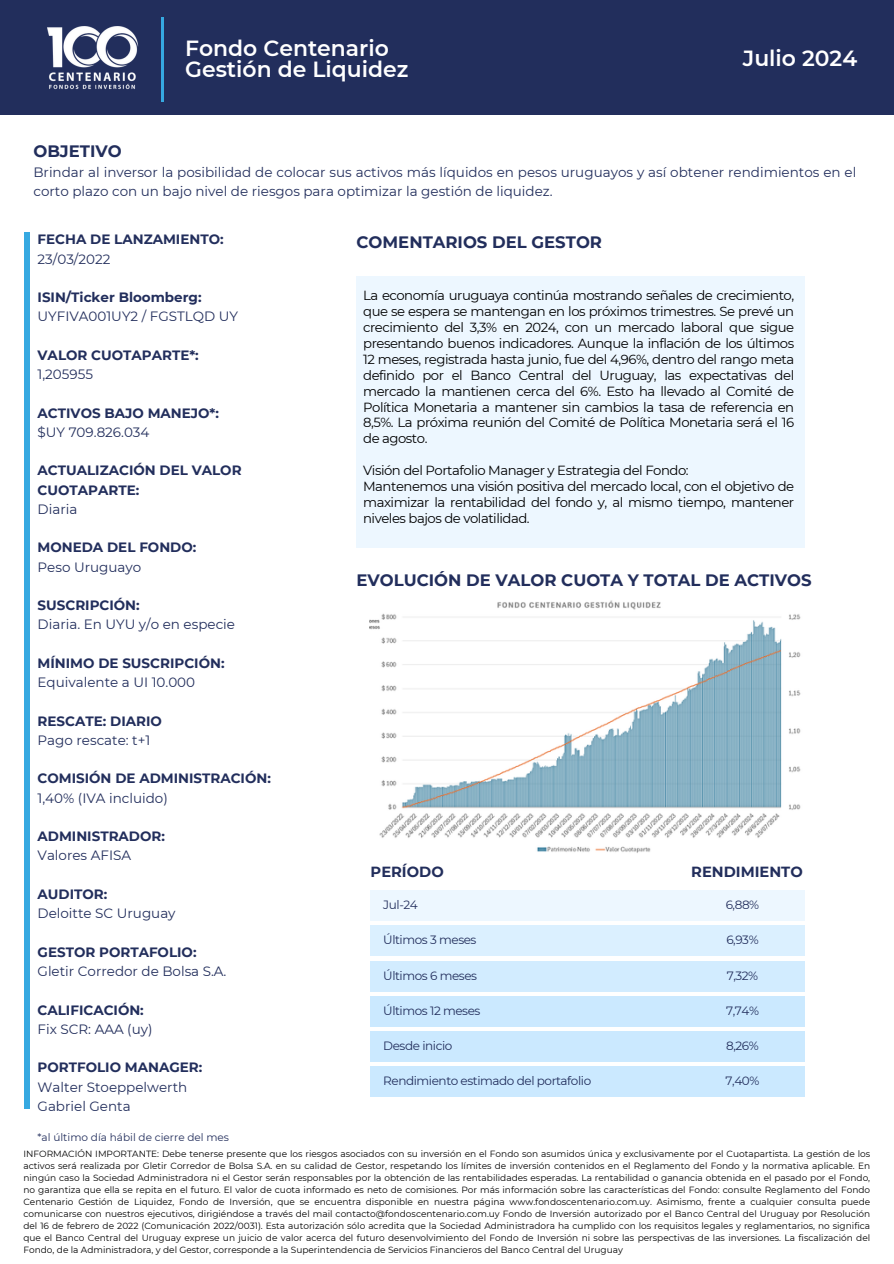
<style>
.page{position:relative;width:894px;height:1264px;background:#fff}
.page>*{position:absolute;margin:0;border:0;box-sizing:border-box;transform-origin:0 0}
.t1{font:600 21.9px/21.5px "Montserrat";color:#fff}
.t2{font:700 16.5px "Montserrat";color:#222e5c}
.t3{font:700 14.7px "Montserrat";color:#222e5c}
.t4{font:13.5px/19.2px "Montserrat";color:#222e5c}
.t5{font:700 13.5px/19.2px "Montserrat";color:#222e5c}
.t6{font:13.2px/15.9px "Montserrat";letter-spacing:-.035em;color:#000;text-align:justify}
.t7{font:12px "Montserrat";letter-spacing:-.035em;color:#222e5c}
.t8{font:10.5px "Montserrat";color:#222e5c}
.t9{font:9px/12px "Montserrat";color:#000;text-align:justify}
.s1{font-weight:400}
.s2{font-weight:700}
</style>
<div class="page">
<div style="left:0;top:0;width:893px;height:115px;background:#222e5c"></div>
<hr style="left:162px;top:17px;width:2px;height:84px;background:#36a9e1">
<img style="left:47px;top:26px;width:92px;height:64px">
<div style="left:24px;top:232px;width:6px;height:877px;background:#36a9e1"></div>
<div style="left:370px;top:890px;width:434px;height:31px;background:#edf7ff"></div>
<div style="left:370px;top:925px;width:434px;height:31px;background:#dbf0ff"></div>
<div style="left:370px;top:960px;width:434px;height:31px;background:#d2ecff"></div>
<div style="left:370px;top:996px;width:434px;height:30px;background:#cbe9ff"></div>
<div style="left:370px;top:1031px;width:434px;height:30px;background:#cbe9ff"></div>
<div style="left:370px;top:1066px;width:434px;height:30px;background:#cbe9ff"></div>
<div style="left:356px;top:277px;width:448px;height:271px;background:#edf7ff"></div>
<img style="left:370px;top:600px;width:431px;height:253px">
<h5 class="t1" style="left:185px;top:37px;width:225px">Fondo Centenario<br>Gestión de Liquidez</h5>
<h4 class="t1" style="left:742px;top:48px;width:116px">Julio 2024</h4>
<h1 class="t2" style="left:33px;top:141px;width:90px">OBJETIVO</h1>
<h1 class="t4" style="left:33px;top:162px;width:824px">Brindar al inversor la posibilidad de colocar sus activos más líquidos en pesos uruguayos y así obtener rendimientos en el corto plazo con un bajo nivel de riesgos para optimizar la gestión de liquidez.</h1>
<h5 class="t2" style="left:356px;top:231px;width:247px">COMENTARIOS DEL GESTOR</h5>
<h4 class="t5" style="left:38px;top:230px;width:187px">FECHA DE LANZAMIENTO:<br><span class="s1">23/03/2022</span></h4>
<h5 class="t4" style="left:38px;top:288px;width:202px"><span class="s2">ISIN/Ticker Bloomberg:<br></span>UYFIVA001UY2 / FGSTLQD UY</h5>
<h5 class="t5" style="left:38px;top:345px;width:163px">VALOR CUOTAPARTE*:<br><span class="s1">1,205955</span></h5>
<h5 class="t5" style="left:38px;top:403px;width:183px">ACTIVOS BAJO MANEJO*: <span class="s1">$UY 709.826.034</span></h5>
<h5 class="t5" style="left:38px;top:461px;width:205px">ACTUALIZACIÓN DEL VALOR<br>CUOTAPARTE:<br><span class="s1">Diaria</span></h5>
<h5 class="t5" style="left:38px;top:538px;width:160px">MONEDA DEL FONDO:<br><span class="s1">Peso Uruguayo</span></h5>
<h5 class="t4" style="left:38px;top:595px;width:199px"><span class="s2">SUSCRIPCIÓN:<br></span>Diaria. En UYU y/o en especie</h5>
<h5 class="t5" style="left:38px;top:653px;width:188px">MÍNIMO DE SUSCRIPCIÓN:<br><span class="s1">Equivalente a UI 10.000</span></h5>
<h5 class="t4" style="left:38px;top:711px;width:126px"><span class="s2">RESCATE: DIARIO<br></span>Pago rescate: t+1</h5>
<h5 class="t5" style="left:38px;top:769px;width:235px">COMISIÓN DE ADMINISTRACIÓN:<br><span class="s1">1,40% (IVA incluido)</span></h5>
<h5 class="t5" style="left:38px;top:826px;width:129px">ADMINISTRADOR:<br><span class="s1">Valores AFISA</span></h5>
<h5 class="t4" style="left:38px;top:884px;width:139px"><span class="s2">AUDITOR:<br></span>Deloitte SC Uruguay</h5>
<p class="t4" style="left:38px;top:942px;width:190px"><span class="s2">GESTOR PORTAFOLIO:<br></span>Gletir Corredor de Bolsa S.A.</p>
<h2 class="t4" style="left:38px;top:1000px;width:116px"><span class="s2">CALIFICACIÓN:<br></span>Fix SCR: AAA (uy)</h2>
<h6 class="t4" style="left:38px;top:1057px;width:166px"><span class="s2">PORTFOLIO MANAGER:<br></span>Walter Stoeppelwerth<br>Gabriel Genta</h6>
<h6 class="t8" style="left:38px;top:1131px;width:193px">*al último día hábil de cierre del mes</h6>
<h2 class="t9" style="left:23px;top:1147px;width:848px">INFORMACIÓN IMPORTANTE: Debe tenerse presente que los riesgos asociados con su inversión en el Fondo son asumidos única y exclusivamente por el Cuotapartista. La gestión de los activos será realizada por Gletir Corredor de Bolsa S.A. en su calidad de Gestor, respetando los límites de inversión contenidos en el Reglamento del Fondo y la normativa aplicable. En ningún caso la Sociedad Administradora ni el Gestor serán responsables por la obtención de las rentabilidades esperadas. La rentabilidad o ganancia obtenida en el pasado por el Fondo, no garantiza que ella se repita en el futuro. El valor de cuota informado es neto de comisiones. Por más información sobre las características del Fondo: consulte Reglamento del Fondo Centenario Gestión de Liquidez, Fondo de Inversión, que se encuentra disponible en nuestra página www.fondoscentenario.com.uy. Asimismo, frente a cualquier consulta puede comunicarse con nuestros ejecutivos, dirigiéndose a través del mail contacto@fondoscentenario.com.uy Fondo de Inversión autorizado por el Banco Central del Uruguay por Resolución del 16 de febrero de 2022 (Comunicación 2022/0031). Esta autorización sólo acredita que la Sociedad Administradora ha cumplido con los requisitos legales y reglamentarios, no significa que el Banco Central del Uruguay exprese un juicio de valor acerca del futuro desenvolvimiento del Fondo de Inversión ni sobre las perspectivas de las inversiones. La fiscalización del Fondo, de la Administradora, y del Gestor, corresponde a la Superintendencia de Servicios Financieros del Banco Central del Uruguay</h2>
<h6 class="t6" style="left:363px;top:288px;width:432px">La economía uruguaya continúa mostrando señales de crecimiento, que se espera se mantengan en los próximos trimestres. Se prevé un crecimiento del 3,3% en 2024, con un mercado laboral que sigue presentando buenos indicadores. Aunque la inflación de los últimos 12 meses, registrada hasta junio, fue del 4,96%, dentro del rango meta definido por el Banco Central del Uruguay, las expectativas del mercado la mantienen cerca del 6%. Esto ha llevado al Comité de Política Monetaria a mantener sin cambios la tasa de referencia en 8,5%. La próxima reunión del Comité de Política Monetaria será el 16 de agosto.</h6>
<p class="t6" style="left:363px;top:462px;width:432px;text-align:left">Visión del Portafolio Manager y Estrategia del Fondo:<br>Mantenemos una visión positiva del mercado local, con el objetivo de maximizar la rentabilidad del fondo y, al mismo tiempo, mantener niveles bajos de volatilidad.</p>
<h4 class="t2" style="left:356px;top:570px;width:456px">EVOLUCIÓN DE VALOR CUOTA Y TOTAL DE ACTIVOS</h4>
<p class="t3" style="left:370px;top:862px;width:75px">PERÍODO</p>
<h3 class="t3" style="left:691px;top:862px;width:113px">RENDIMIENTO</h3>
<h3 class="t7" style="left:383px;top:897px;width:36px">Jul-24</h3>
<h6 class="t7" style="left:383px;top:932px;width:95px">Últimos 3 meses</h6>
<h6 class="t7" style="left:383px;top:967px;width:95px">Últimos 6 meses</h6>
<h6 class="t7" style="left:383px;top:1003px;width:99px">Últimos 12 meses</h6>
<h6 class="t7" style="left:383px;top:1038px;width:71px">Desde inicio</h6>
<h6 class="t7" style="left:383px;top:1073px;width:209px">Rendimiento estimado del portafolio</h6>
<h6 class="t7" style="left:725px;top:897px;width:35px">6,88%</h6>
<h6 class="t7" style="left:726px;top:932px;width:34px">6,93%</h6>
<h6 class="t7" style="left:726px;top:967px;width:33px">7,32%</h6>
<h6 class="t7" style="left:725px;top:1003px;width:34px">7,74%</h6>
<h6 class="t7" style="left:726px;top:1038px;width:34px">8,26%</h6>
<h6 class="t7" style="left:725px;top:1073px;width:35px">7,40%</h6>
</div>
